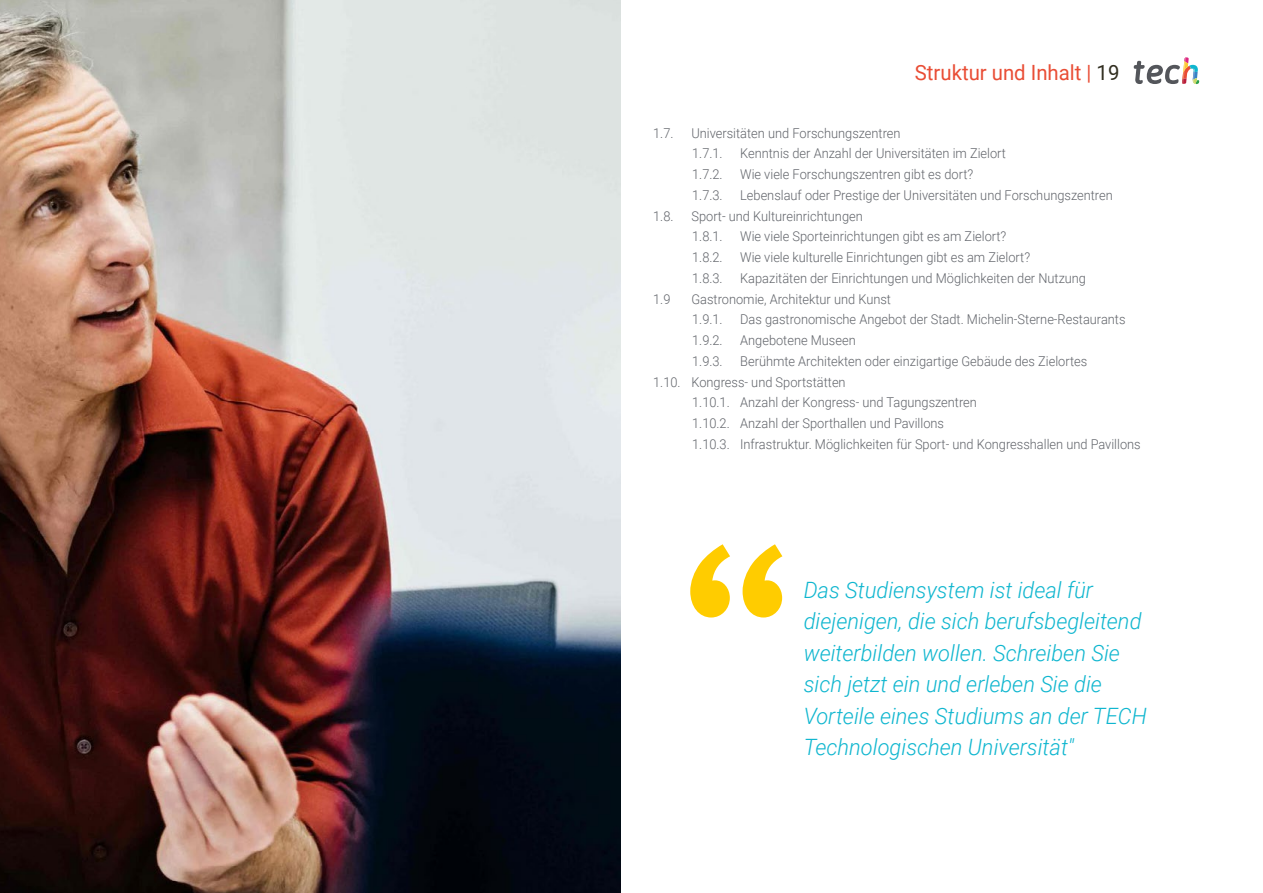
<style>
.page{position:relative;width:1263px;height:893px;background:#fff}
.page>*{position:absolute;margin:0;border:0;box-sizing:border-box;transform-origin:0 0}
.t1{font:italic 300 22.5px/31.5px "Roboto";color:#0fb6cf}
.t2{font:21px "Roboto";color:#e94d35}
.t3{font:300 13.5px/20.7px "Roboto";color:#61646a;scale:.95 1}
.s1{color:#312e20}
</style>
<div class="page">
<img style="left:0;top:0;width:621px;height:893px">
<svg style="left:690px;top:544px;width:92px;height:73px"></svg>
<svg style="left:1134px;top:57px;width:65px;height:27px"></svg>
<h2 class="t2" style="left:915px;top:57px;width:206px">Struktur und Inhalt | <span class="s1">19</span></h2>
<p class="t3" style="left:653px;top:122px;width:23px">1.7.</p>
<p class="t3" style="left:691px;top:122px;width:222px">Universitäten und Forschungszentren<br>1.7.1.</p>
<p class="t3" style="left:740px;top:143px;width:281px">Kenntnis der Anzahl der Universitäten im Zielort</p>
<p class="t3" style="left:692px;top:164px;width:34px">1.7.2.</p>
<p class="t3" style="left:740px;top:164px;width:247px">Wie viele Forschungszentren gibt es dort?</p>
<p class="t3" style="left:692px;top:184px;width:34px">1.7.3.</p>
<p class="t3" style="left:740px;top:184px;width:394px">Lebenslauf oder Prestige der Universitäten und Forschungszentren</p>
<p class="t3" style="left:653px;top:205px;width:23px">1.8.</p>
<p class="t3" style="left:691px;top:205px;width:182px">Sport- und Kultureinrichtungen<br>1.8.1.</p>
<p class="t3" style="left:740px;top:226px;width:282px">Wie viele Sporteinrichtungen gibt es am Zielort?</p>
<p class="t3" style="left:692px;top:247px;width:34px">1.8.2.</p>
<p class="t3" style="left:740px;top:247px;width:307px">Wie viele kulturelle Einrichtungen gibt es am Zielort?</p>
<p class="t3" style="left:692px;top:267px;width:34px">1.8.3.</p>
<p class="t3" style="left:740px;top:267px;width:366px">Kapazitäten der Einrichtungen und Möglichkeiten der Nutzung</p>
<p class="t3" style="left:653px;top:288px;width:20px">1.9</p>
<p class="t3" style="left:691px;top:288px;width:212px">Gastronomie, Architektur und Kunst<br>1.9.1.</p>
<p class="t3" style="left:740px;top:309px;width:407px">Das gastronomische Angebot der Stadt. Michelin-Sterne-Restaurants</p>
<p class="t3" style="left:692px;top:330px;width:34px">1.9.2.</p>
<p class="t3" style="left:740px;top:330px;width:123px">Angebotene Museen</p>
<p class="t3" style="left:692px;top:350px;width:34px">1.9.3.</p>
<p class="t3" style="left:740px;top:350px;width:367px">Berühmte Architekten oder einzigartige Gebäude des Zielortes</p>
<p class="t3" style="left:653px;top:371px;width:204px">1.10. Kongress- und Sportstätten</p>
<p class="t3" style="left:692px;top:392px;width:301px">1.10.1. Anzahl der Kongress- und Tagungszentren</p>
<p class="t3" style="left:692px;top:413px;width:267px">1.10.2. Anzahl der Sporthallen und Pavillons</p>
<p class="t3" style="left:692px;top:433px;width:474px">1.10.3. Infrastruktur. Möglichkeiten für Sport- und Kongresshallen und Pavillons</p>
<h1 class="t1" style="left:804px;top:573px;width:345px">Das Studiensystem ist ideal für diejenigen, die sich berufsbegleitend weiterbilden wollen. Schreiben Sie sich jetzt ein und erleben Sie die Vorteile eines Studiums an der TECH Technologischen Universität″</h1>
</div>
